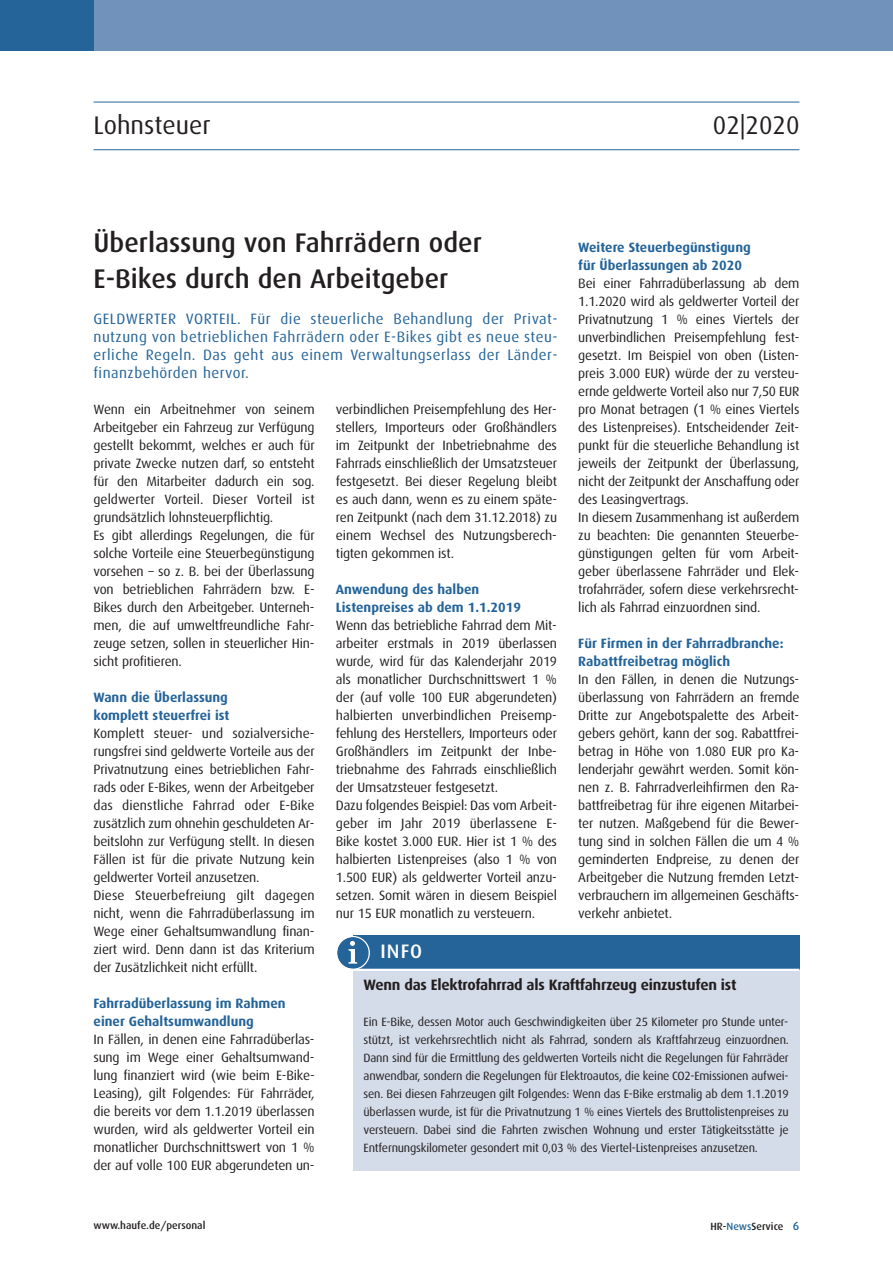
<style>
.page{position:relative;width:893px;height:1263px;background:#fff}
.page>*{position:absolute;margin:0;border:0;box-sizing:border-box;transform-origin:0 0}
.t1{font:500 27px/36px "Dax";color:#231f20}
.t2{font:25.5px "Dax";color:#231f20}
.t3{font:500 19.5px "Dax";color:#fff}
.t4{font:15px/18px "Dax";letter-spacing:.03em;color:#246499;text-align:justify}
.t5{font:700 15px "Dax";letter-spacing:-.015em;color:#231f20}
.t6{font:13.5px/18px "Dax";letter-spacing:-.015em;color:#231f20}
.t7{font:700 13.5px/18px "Dax";color:#246499}
.t8{font:12px/18px "Dax";letter-spacing:-.015em;color:#231f20;text-align:justify}
.t9{font:500 10.5px "Dax";color:#231f20}
.s1{color:#246499}
.s2{font-size:12px;color:#246499}
</style>
<div class="page">
<hr style="left:94px;top:102px;width:705px;height:1px;background:#246499">
<hr style="left:94px;top:149px;width:705px;height:1px;background:#246499">
<div style="left:0;top:0;width:893px;height:51px;background:#7193bb"></div>
<div style="left:0;top:0;width:94px;height:51px;background:#246499"></div>
<div style="left:353px;top:970px;width:446px;height:200px;background:#d5dce9"></div>
<div style="left:353px;top:936px;width:446px;height:34px;background:#246499"></div>
<hr style="left:353px;top:969px;width:446px;height:2px;background:#fff">
<svg style="left:337px;top:936px;width:33px;height:33px"></svg>
<h2 class="t2" style="left:94px;top:114px;width:119px">Lohnsteuer</h2>
<h2 class="t2" style="left:713px;top:114px;width:88px">02|2020</h2>
<h1 class="t1" style="left:94px;top:227px;width:390px">Überlassung von Fahrrädern oder<br>E-Bikes durch den Arbeitgeber</h1>
<p class="t7" style="left:578px;top:240px;width:174px">Wei tere Steuerbegünstigung für Überlassungen ab 2020</p>
<p class="t6" style="left:578px;top:276px;width:223px">Bei einer Fahrradüberlassung ab dem 1.1.2020 wird als geldwerter Vorteil der Privatnutzung 1 % eines Viertels der unverbindlichen Preisempfehlung fest&shy;gesetzt. Im Beispiel von oben (Listen - preis 3.000 EUR) würde der zu versteu&shy;ernde geldwerte Vorteil also nur 7,50 EUR pro Monat betragen (1 % eines Viertels des Listenpreises). Entscheidender Zeit - punkt für die steuerliche Behandlung ist jeweils der Zeitpunkt der Überlassung, nicht der Zeitpunkt der Anschaffung oder des Leasingvertrags.<br>In diesem Zusammenhang ist außerdem zu beachten: Die genannten Steuer be - güns tigungen gelten für vom Arbeit - geber überlassene Fahrräder und Elek - tro fahr räder, sofern diese verkehrsrecht&shy;lich als Fahrrad einzuordnen sind.</p>
<p class="t7" style="left:578px;top:636px;width:207px">Für Firmen in der Fahrradbranche:<br>Rabattfreibetrag möglich</p>
<p class="t6" style="left:578px;top:672px;width:223px;text-align:justify">In den Fällen, in denen die Nutzungs - über lassung von Fahr rädern an fremde Dritte zur An gebots palette des Ar beit - gebers ge hört, kann der sog. Rabatt frei - betrag in Höhe von 1.080 EUR pro Ka - lenderjahr ge währt werden. Somit kön&shy;nen z. B. Fahrradverleihfirmen den Ra - batt freibetrag für ihre eigenen Mit ar bei - ter nutzen. Maßgebend für die Be wer - tung sind in solchen Fällen die um 4 % geminderten Endpreise, zu denen der Arbeitgeber die Nutzung fremden Letzt - verbrauchern im allgemeinen Ge schäfts - verkehr anbietet.</p>
<p class="t4" style="left:94px;top:311px;width:465px">GELDWERTER VORTEIL. Für die steuerliche Behandlung der Privat - nutzung von betrieblichen Fahrrädern oder E-Bikes gibt es neue steu&shy;erliche Regeln. Das geht aus einem Verwaltungserlass der Länder - finanzbehörden hervor.</p>
<p class="t6" style="left:94px;top:402px;width:223px">Wenn ein Arbeitnehmer von seinem Arbeitgeber ein Fahrzeug zur Verfügung gestellt bekommt, welches er auch für private Zwecke nutzen darf, so entsteht für den Mitarbeiter dadurch ein sog. geld werter Vorteil. Dieser Vorteil ist grundsätzlich lohn steuerpflichtig.<br>Es gibt allerdings Regelungen, die für solche Vorteile eine Steuerbegünstigung vorsehen – so z. B. bei der Überlassung von be trieblichen Fahr rädern bzw. E-Bikes durch den Ar beit geber. Unter neh - men, die auf umweltfreundliche Fahr - zeuge setzen, sollen in steuerlicher Hin - sicht profitieren.</p>
<p class="t7" style="left:94px;top:690px;width:137px">Wann die Überlassung komplett steuerfrei ist</p>
<p class="t6" style="left:94px;top:726px;width:223px">Komplett steuer- und sozialversiche&shy;rungsfrei sind geldwerte Vorteile aus der Privatnutzung eines betrieblichen Fahr - rads oder E-Bikes, wenn der Arbeitgeber das dienstliche Fahrrad oder E-Bike zusätzlich zum ohnehin geschuldeten Ar - beitslohn zur Verfügung stellt. In diesen Fällen ist für die private Nutzung kein geldwerter Vorteil anzusetzen.<br>Diese Steu er befreiung gilt dagegen nicht, wenn die Fahrradüberlassung im Wege einer Ge haltsumwandlung finan&shy;ziert wird. Denn dann ist das Kriterium der Zusätzlichkeit nicht erfüllt.</p>
<p class="t7" style="left:94px;top:996px;width:194px">Fahrradüberlassung im Rahmen einer Gehaltsumwandlung</p>
<p class="t6" style="left:94px;top:1032px;width:223px;text-align:justify">In Fällen, in denen eine Fahrrad über las - sung im Wege einer Gehaltsum wand - lung finanziert wird (wie beim E-Bike-Leasing), gilt Folgendes: Für Fahrräder, die bereits vor dem 1.1.2019 überlassen wurden, wird als geldwerter Vorteil ein monatlicher Durchschnittswert von 1 % der auf volle 100 EUR abgerundeten un -</p>
<p class="t6" style="left:336px;top:402px;width:223px;text-align:justify">verbindlichen Preisempfehlung des Her - stellers, Importeurs oder Großhändlers im Zeitpunkt der Inbetriebnahme des Fahrrads einschließlich der Umsatzsteuer festgesetzt. Bei dieser Regelung bleibt es auch dann, wenn es zu einem späte&shy;ren Zeitpunkt (nach dem 31.12.2018) zu einem Wechsel des Nutzungsbe rech - tigten gekommen ist.</p>
<p class="t7" style="left:336px;top:582px;width:187px">Anwendung des halben<br>Listenpreises ab dem 1.1.2019</p>
<p class="t6" style="left:336px;top:618px;width:223px">Wenn das betriebliche Fahrrad dem Mit - arbeiter erstmals in 2019 überlassen wurde, wird für das Kalenderjahr 2019 als monatlicher Durchschnittswert 1 % der (auf volle 100 EUR abgerundeten) halbierten unverbindlichen Preisemp - fehlung des Herstellers, Importeurs oder Großhändlers im Zeitpunkt der In be - triebnahme des Fahrrads einschließlich der Umsatzsteuer festgesetzt.<br>Dazu folgendes Beispiel: Das vom Ar beit - geber im Jahr 2019 überlassene E-Bike kostet 3.000 EUR. Hier ist 1 % des halbierten Listenpreises (also 1 % von 1.500 EUR) als geldwerter Vorteil anzu&shy;setzen. Somit wären in diesem Beispiel nur 15 EUR monatlich zu versteuern.</p>
<h3 class="t3" style="left:381px;top:942px;width:43px">INFO</h3>
<p class="t5" style="left:364px;top:979px;width:374px">Wenn das Elektrofahrrad als Kraftfahrzeug einzustufen ist</p>
<p class="t8" style="left:364px;top:1014px;width:427px">Ein E-Bike, dessen Motor auch Geschwindigkeiten über 25 Kilometer pro Stunde unter&shy;stützt, ist verkehrsrechtlich nicht als Fahrrad, sondern als Kraftfahrzeug einzuordnen.<br>Dann sind für die Ermittlung des geldwerten Vorteils nicht die Regelungen für Fahrräder anwendbar, sondern die Regelungen für Elektroautos, die keine CO2-Emissionen aufwei&shy;sen. Bei diesen Fahr zeugen gilt Folgendes: Wenn das E-Bike erstmalig ab dem 1.1.2019 überlassen wurde, ist für die Privatnutzung 1 % eines Viertels des Bruttolistenpreises zu versteuern. Dabei sind die Fahrten zwischen Wohnung und erster Tätigkeitsstätte je Entfernungskilometer gesondert mit 0,03 % des Viertel-Listenpreises anzusetzen.</p>
<p class="t9" style="left:94px;top:1221px;width:113px">www.haufe.de/personal</p>
<p class="t9" style="left:710px;top:1222px;width:90px">HR-<span class="s1">News</span>Service <span class="s2">6</span></p>
</div>
